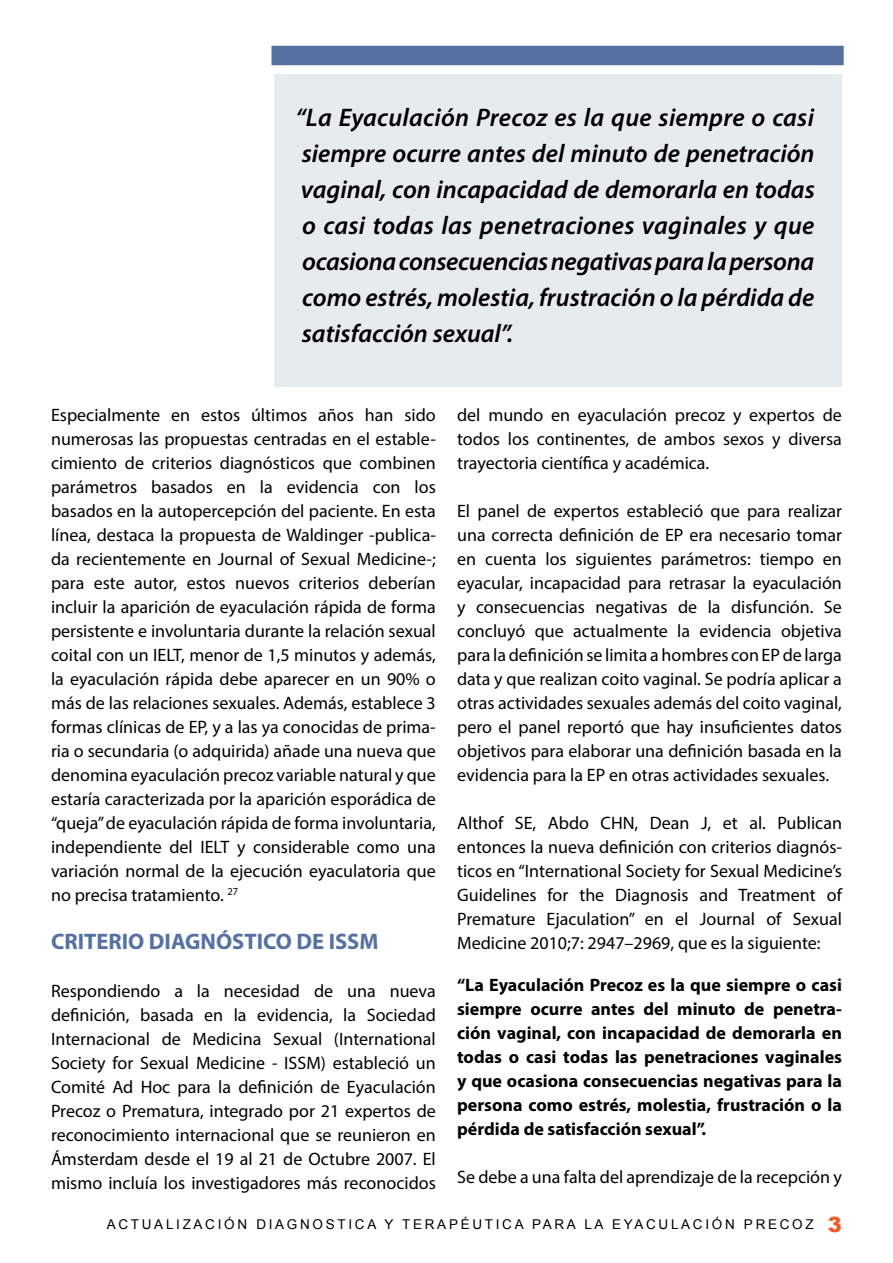
<style>
.page{position:relative;width:893px;height:1263px;background:#fff}
.page>*{position:absolute;margin:0;border:0;box-sizing:border-box;transform-origin:0 0}
.t1{font:italic 600 25.5px/36px "Myriad Pro";color:#000;text-align:justify}
.t2{font:700 22.5px "Myriad Pro";color:#5571a1}
.t3{font:18px/24px "Myriad Pro";color:#000;text-align:justify}
.t4{font:700 18px/24px "Myriad Pro";color:#000;text-align:justify}
.t5{font:13.5px "Arial";letter-spacing:.2em;color:#000}
.s1{font-weight:900;font-size:21px;color:#f15a29}
</style>
<div class="page">
<div style="left:274px;top:74px;width:568px;height:313px;background:#e6ebee"></div>
<div style="left:271px;top:46px;width:573px;height:19px;background:#5571a1"></div>
<p class="t1" style="left:295px;top:99px;width:521px">“La Eyaculación Precoz es la que siempre o casi siempre ocurre antes del minuto de penetración vaginal, con incapacidad de demorarla en todas o casi todas las penetraciones vaginales y que ocasiona consecuencias negativas para la persona como estrés, molestia, frustración o la pérdida de satisfacción sexual”.</p>
<p class="t3" style="left:51px;top:402px;width:386px">Especialmente en estos últimos años han sido numerosas las propuestas centradas en el estable&shy;cimiento de criterios diagnósticos que combinen parámetros basados en la evidencia con los basados en la autopercepción del paciente. En esta línea, destaca la propuesta de Waldinger -publica&shy;da recientemente en Journal of Sexual Medicine-; para este autor, estos nuevos criterios deberían incluir la aparición de eyaculación rápida de forma persistente e involuntaria durante la relación sexual coital con un IELT, menor de 1,5 minutos y además, la eyaculación rápida debe aparecer en un 90% o más de las relaciones sexuales. Además, establece 3 formas clínicas de EP, y a las ya conocidas de prima&shy;ria o secundaria (o adquirida) añade una nueva que denomina eyaculación precoz variable natural y que estaría caracterizada por la aparición esporádica de “queja” de eyaculación rápida de forma involuntaria, independiente del IELT y considerable como una variación normal de la ejecución eyaculatoria que no precisa tratamiento. <sup>27</sup></p>
<p class="t2" style="left:51px;top:926px;width:329px">CRITERIO DIAGNÓSTICO DE ISSM</p>
<p class="t3" style="left:51px;top:978px;width:386px">Respondiendo a la necesidad de una nueva definición, basada en la evidencia, la Sociedad Internacional de Medicina Sexual (International Society for Sexual Medicine - ISSM) estableció un Comité Ad Hoc para la definición de Eyaculación Precoz o Prematura, integrado por 21 expertos de reconocimiento internacional que se reunieron en Ámsterdam desde el 19 al 21 de Octubre 2007. El mismo incluía los investigadores más reconocidos</p>
<p class="t3" style="left:457px;top:402px;width:386px">del mundo en eyaculación precoz y expertos de todos los continentes, de ambos sexos y diversa trayectoria científica y académica.</p>
<p class="t3" style="left:457px;top:498px;width:386px">El panel de expertos estableció que para realizar una correcta definición de EP era necesario tomar en cuenta los siguientes parámetros: tiempo en eyacular, incapacidad para retrasar la eyaculación y consecuencias negativas de la disfunción. Se concluyó que actualmente la evidencia objetiva para la definición se limita a hombres con EP de larga data y que realizan coito vaginal. Se podría aplicar a otras actividades sexuales además del coito vaginal, pero el panel reportó que hay insuficientes datos objetivos para elaborar una definición basada en la evidencia para la EP en otras actividades sexuales.</p>
<p class="t3" style="left:457px;top:810px;width:386px">Althof SE, Abdo CHN, Dean J, et al. Publican entonces la nueva definición con criterios diagnós&shy;ticos en “International Society for Sexual Medicine’s Guidelines for the Diagnosis and Treatment of Premature Ejaculation” en el Journal of Sexual Medicine 2010;7: 2947–2969, que es la siguiente:</p>
<p class="t4" style="left:457px;top:972px;width:386px">“La Eyaculación Precoz es la que siempre o casi siempre ocurre antes del minuto de penetra&shy;ción vaginal, con incapacidad de demorarla en todas o casi todas las penetraciones vaginales y que ocasiona consecuencias negativas para la persona como estrés, molestia, frustración o la pérdida de satisfacción sexual”.</p>
<p class="t3" style="left:457px;top:1164px;width:386px">Se debe a una falta del aprendizaje de la recepción y</p>
<p class="t5" style="left:107px;top:1216px;width:737px">ACTUALIZACIÓN DIAGNOSTICA Y TERAPÉUTICA PARA LA EYACULACIÓN PRECOZ <span class="s1">3</span></p>
</div>
